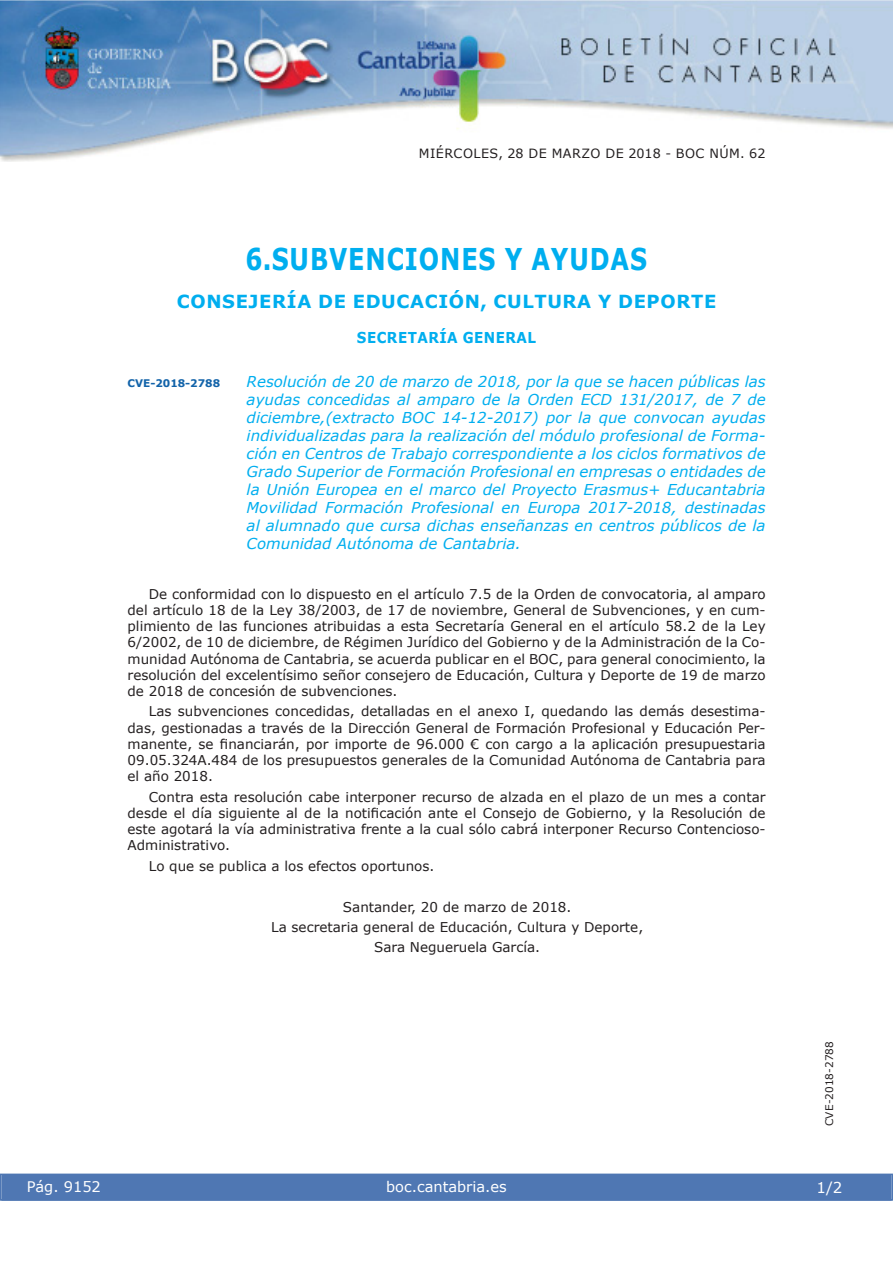
<style>
.page{position:relative;width:893px;height:1263px;background:#fff}
.page>*{position:absolute;margin:0;border:0;box-sizing:border-box;transform-origin:0 0}
.t1{font:700 30px "Verdana";letter-spacing:.035em;color:#00aeef;scale:.8 1}
.t2{font:700 18px "Verdana";letter-spacing:.035em;color:#00aeef}
.t3{font:italic 15px/18px "Verdana";color:#00aeef;text-align:justify}
.t4{font:700 15px "Verdana";letter-spacing:.035em;color:#00aeef;scale:.9 1}
.t5{font:15px "Verdana";color:#fff}
.t6{font:14.55px "Verdana";color:#fff}
.t7{font:13.5px/16.2px "Verdana";color:#231f20;text-align:justify}
.t8{font:12.75px "Verdana";letter-spacing:.035em;color:#231f20}
.t9{font:10.5px "Verdana";color:#231f20}
.t10{font:700 10.5px "Verdana";color:#1263a9}
</style>
<div class="page">
<img style="left:0;top:0;width:893px;height:161px">
<div style="left:1px;top:1174px;width:890px;height:27px;background:#4f77b3"></div>
<div style="left:0;top:1174px;width:893px;height:27px;border:1px solid #4f77b3"></div>
<p class="t8" style="left:419px;top:145px;width:348px">MIÉRCOLES, 28 DE MARZO DE 2018 - BOC NÚM. 62</p>
<h1 class="t1" style="left:246px;top:240px;width:503px">6.SUBVENCIONES Y AYUDAS</h1>
<h2 class="t2" style="left:177px;top:290px;width:541px">CONSEJERÍA DE EDUCACIÓN, CULTURA Y DEPORTE</h2>
<p class="t4" style="left:357px;top:328px;width:201px">SECRETARÍA GENERAL</p>
<p class="t10" style="left:128px;top:376px;width:94px">CVE-2018-2788</p>
<p class="t3" style="left:247px;top:372px;width:520px">Resolución de 20 de marzo de 2018, por la que se hacen públicas las ayudas concedidas al amparo de la Orden ECD 131/2017, de 7 de diciembre,(extracto BOC 14-12-2017) por la que convocan ayudas individualizadas para la realización del módulo profesional de Forma&shy;ción en Centros de Trabajo correspondiente a los ciclos formativos de Grado Superior de Formación Profesional en empresas o entidades de la Unión Europea en el marco del Proyecto Erasmus+ Educantabria Movilidad Formación Profesional en Europa 2017-2018, destinadas al alumnado que cursa dichas enseñanzas en centros públicos de la Comunidad Autónoma de Cantabria.</p>
<p class="t7" style="left:128px;top:585px;width:640px;text-indent:21px">De conformidad con lo dispuesto en el artículo 7.5 de la Orden de convocatoria, al amparo del artículo 18 de la Ley 38/2003, de 17 de noviembre, General de Subvenciones, y en cum&shy;plimiento de las funciones atribuidas a esta Secretaría General en el artículo 58.2 de la Ley 6/2002, de 10 de diciembre, de Régimen Jurídico del Gobierno y de la Administración de la Co&shy;munidad Autónoma de Cantabria, se acuerda publicar en el BOC, para general conocimiento, la resolución del excelentísimo señor consejero de Educación, Cultura y Deporte de 19 de marzo de 2018 de concesión de subvenciones.</p>
<p class="t7" style="left:128px;top:703px;width:639px;text-indent:21px">Las subvenciones concedidas, detalladas en el anexo I, quedando las demás desestima&shy;das, gestionadas a través de la Dirección General de Formación Profesional y Educación Per&shy;manente, se financiarán, por importe de 96.000 € con cargo a la aplicación presupuestaria 09.05.324A.484 de los presupuestos generales de la Comunidad Autónoma de Cantabria para el año 2018.</p>
<p class="t7" style="left:128px;top:788px;width:639px;text-indent:21px">Contra esta resolución cabe interponer recurso de alzada en el plazo de un mes a contar desde el día siguiente al de la notificación ante el Consejo de Gobierno, y la Resolución de este agotará la vía administrativa frente a la cual sólo cabrá interponer Recurso Contencioso-Administrativo.</p>
<p class="t7" style="left:149px;top:857px;width:287px">Lo que se publica a los efectos oportunos.</p>
<p class="t7" style="left:271px;top:896px;width:373px;line-height:20.4px;text-align:center">Santander, 20 de marzo de 2018.<br>La secretaria general de Educación, Cultura y Deporte,<br>Sara Negueruela García.</p>
<p class="t6" style="left:27px;top:1177px;width:76px">Pág. 9152</p>
<p class="t6" style="left:386px;top:1178px;width:122px">boc.cantabria.es</p>
<p class="t9" style="left:823px;top:1126px;width:87px;rotate:-90deg">CVE-2018-2788</p>
<p class="t5" style="left:816px;top:1178px;width:27px">1/2</p>
</div>
